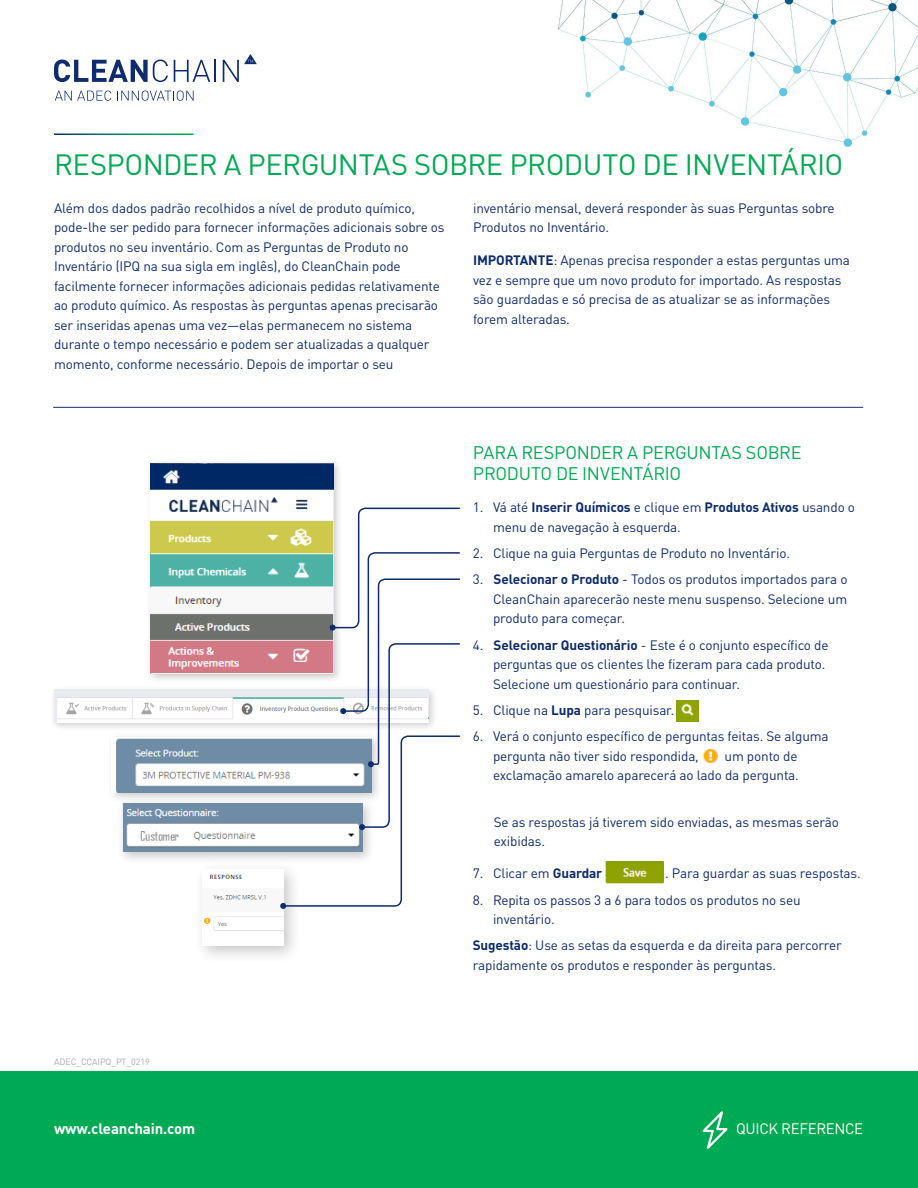
<style>
.page{position:relative;width:918px;height:1188px;background:#fff}
.page>*{position:absolute;margin:0;border:0;box-sizing:border-box;transform-origin:0 0}
.Body{font:28.95px "DIN Pro";letter-spacing:-.02em;color:#00a953}
.Body-2{font:18px/21px "DIN Pro";letter-spacing:-.02em;color:#00a953}
.Body-3{font:700 15px "DIN Pro";letter-spacing:-.01em;color:#fff}
.Body-4{font:15px "DIN Pro";letter-spacing:-.025em;color:#fff}
.Body-5{font:13.5px/19.5px "DIN Pro";letter-spacing:-.01em;color:#0d2b6d}
.Body-6{font:9px "DIN Pro";letter-spacing:-.01em;color:#a8a9ad}
.s1{font-weight:700}
</style>
<div class="page">
<div style="left:0;top:1072px;width:918px;height:116px;background:#00a953"></div>
<svg style="left:55px;top:91px;width:56px;height:10px"></svg>
<svg style="left:121px;top:91px;width:73px;height:10px"></svg>
<svg style="left:54px;top:60px;width:114px;height:22px"></svg>
<svg style="left:174px;top:60px;width:36px;height:22px"></svg>
<hr style="left:214px;top:60px;width:2px;height:22px;background:#0d2b6d">
<svg style="left:223px;top:54px;width:34px;height:28px"></svg>
<hr style="left:53px;top:407px;width:810px;height:1px;background:#0d2b6d">
<div style="left:146px;top:459px;width:197px;height:225px;background:#231f20;opacity:.25"></div>
<img style="left:151px;top:463px;width:182px;height:211px">
<div style="left:50px;top:685px;width:388px;height:47px;background:#231f20;opacity:.25"></div>
<img style="left:55px;top:690px;width:225px;height:32px">
<div style="left:106px;top:732px;width:277px;height:73px;background:#231f20;opacity:.25"></div>
<img style="left:112px;top:737px;width:168px;height:56px">
<div style="left:116px;top:798px;width:259px;height:67px;background:#231f20;opacity:.25"></div>
<img style="left:122px;top:804px;width:158px;height:48px">
<div style="left:195px;top:861px;width:106px;height:103px;background:#231f20;opacity:.25"></div>
<img style="left:203px;top:869px;width:80px;height:77px">
<svg style="left:702px;top:1111px;width:26px;height:38px"></svg>
<img style="left:558px;top:0;width:360px;height:146px">
<svg style="left:280px;top:507px;width:180px;height:402px"></svg>
<img style="left:677px;top:701px;width:21px;height:20px">
<img style="left:606px;top:862px;width:58px;height:21px">
<img style="left:702px;top:748px;width:16px;height:16px">
<p class="Body" style="left:54px;top:143px;width:791px">RESPONDER A PERGUNTAS SOBRE PRODUTO DE INVENTÁRIO</p>
<p class="Body-5" style="left:54px;top:197px;width:392px">Além dos dados padrão recolhidos a nível de produto químico, pode-lhe ser pedido para fornecer informações adicionais sobre os produtos no seu inventário. Com as Perguntas de Produto no Inventário (IPQ na sua sigla em inglês), do CleanChain pode facilmente fornecer informações adicionais pedidas relativamente ao produto químico. As respostas às perguntas apenas precisarão ser inseridas apenas uma vez—elas permanecem no sistema durante o tempo necessário e podem ser atualizadas a qualquer momento, conforme necessário. Depois de importar o seu</p>
<p class="Body-5" style="left:473px;top:197px;width:363px">inventário mensal, deverá responder às suas Perguntas sobre<br>Produtos no Inventário.</p>
<p class="Body-5" style="left:473px;top:250px;width:378px"><span class="s1">IMPORTANTE</span>: Apenas precisa responder a estas perguntas uma vez e sempre que um novo produto for importado. As respostas são guardadas e só precisa de as atualizar se as informações forem alteradas.</p>
<p class="Body-2" style="left:473px;top:441px;width:330px">PARA RESPONDER A PERGUNTAS SOBRE<br>PRODUTO DE INVENTÁRIO</p>
<p class="Body-5" style="left:493px;top:497px;width:364px;text-indent:-20px">1. Vá até <span class="s1">Inserir Químicos</span> e clique em <span class="s1">Produtos Ativos</span> usando o menu de navegação à esquerda.</p>
<p class="Body-5" style="left:473px;top:543px;width:319px">2. Clique na guia Perguntas de Produto no Inventário.</p>
<p class="Body-5" style="left:493px;top:569px;width:356px;text-align:justify;text-indent:-20px">3. <span class="s1">Selecionar o Produto</span> - Todos os produtos importados para o CleanChain aparecerão neste menu suspenso. Selecione um produto para começar.</p>
<p class="Body-5" style="left:493px;top:634px;width:337px;text-indent:-20px">4. <span class="s1">Selecionar Questionário</span> - Este é o conjunto específico de perguntas que os clientes lhe fizeram para cada produto.<br>Selecione um questionário para continuar.</p>
<p class="Body-5" style="left:473px;top:699px;width:203px">5. Clique na <span class="s1">Lupa</span> para pesquisar.</p>
<p class="Body-5" style="left:493px;top:726px;width:337px;text-indent:-20px">6. Verá o conjunto específico de perguntas feitas. Se alguma pergunta não tiver sido respondida,</p>
<p class="Body-5" style="left:493px;top:745px;width:307px;text-align:right">um ponto de<br>exclamação amarelo aparecerá ao lado da pergunta.</p>
<p class="Body-5" style="left:494px;top:811px;width:347px">Se as respostas já tiverem sido enviadas, as mesmas serão exibidas.</p>
<p class="Body-5" style="left:473px;top:863px;width:131px">7. Clicar em <span class="s1">Guardar</span></p>
<p class="Body-5" style="left:665px;top:863px;width:197px">. Para guardar as suas respostas.</p>
<p class="Body-5" style="left:493px;top:889px;width:309px;text-indent:-20px">8. Repita os passos 3 a 6 para todos os produtos no seu inventário.</p>
<p class="Body-5" style="left:473px;top:935px;width:371px"><span class="s1">Sugestão</span>: Use as setas da esquerda e da direita para percorrer rapidamente os produtos e responder às perguntas.</p>
<p class="Body-6" style="left:54px;top:1055px;width:97px">ADEC_CCAIPQ_PT_0219</p>
<p class="Body-3" style="left:54px;top:1117px;width:143px">www.cleanchain.com</p>
<p class="Body-4" style="left:736px;top:1117px;width:128px">QUICK REFERENCE</p>
</div>
